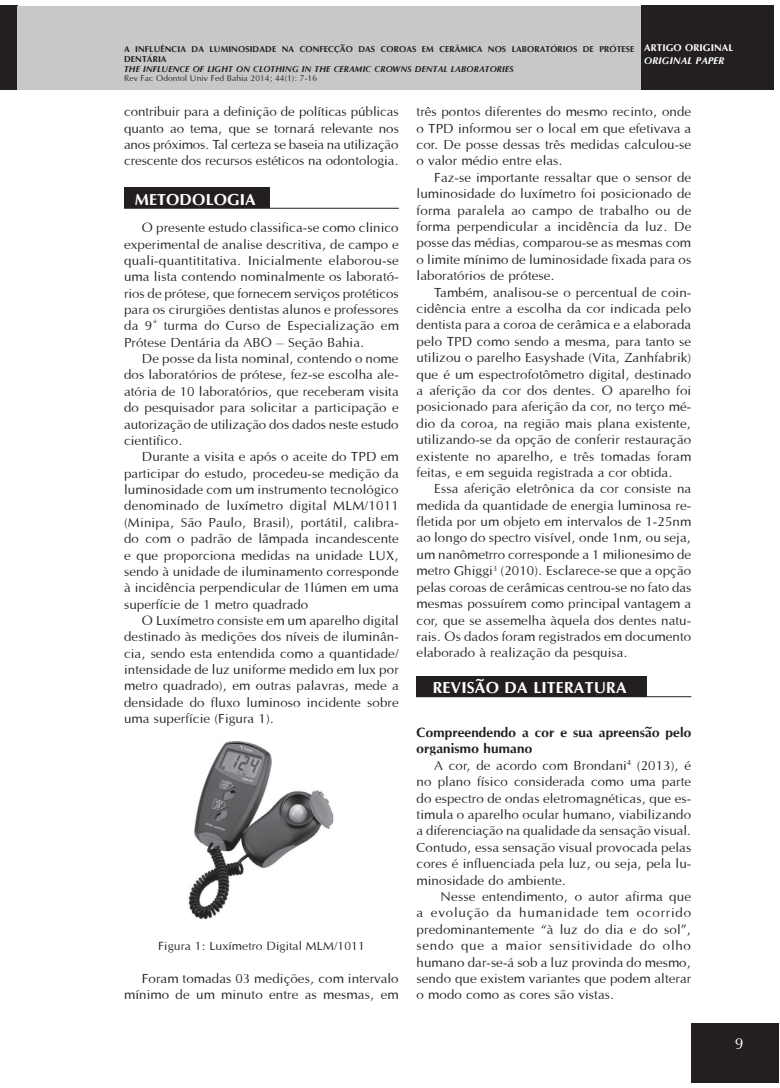
<style>
.page{position:relative;width:780px;height:1088px;background:#fff}
.page>*{position:absolute;margin:0;border:0;box-sizing:border-box;transform-origin:0 0}
.t1{font:700 16.25px "Optane";color:#fff}
.t2{font:16.25px "Optane";color:#fff}
.t3{font:13.75px/16.4px "Optane";color:#231f20;text-align:justify}
.t4{font:700 13.75px/16.4px "Optane";color:#231f20}
.t5{font:12.5px "Optane";color:#231f20}
.t6{font:700 10px "Optane";color:#fff}
.t7{font:italic 700 10px "Optane";color:#fff}
.t8{font:700 8.75px/9.6px "Optane";color:#231f20}
.t9{font:italic 700 8.75px "Optane";color:#231f20}
.t10{font:8.75px "Optane";color:#231f20}
</style>
<div class="page">
<div style="left:0;top:6px;width:18px;height:84px;background:#231f20"></div>
<div style="left:18px;top:6px;width:638px;height:84px;background:#c7c8ca"></div>
<div style="left:641px;top:5px;width:133px;height:85px;background:#231f20"></div>
<div style="left:691px;top:1022px;width:88px;height:60px;background:#231f20"></div>
<hr style="left:124px;top:208px;width:275px;height:1px;background:#231f20">
<div style="left:124px;top:187px;width:145px;height:21px;background:#231f20"></div>
<img style="left:188px;top:741px;width:146px;height:178px">
<hr style="left:416px;top:696px;width:275px;height:1px;background:#231f20">
<div style="left:416px;top:676px;width:231px;height:20px;background:#231f20"></div>
<p class="t8" style="left:124px;top:45px;width:512px">A INFLUÊNCIA DA LUMINOSIDADE NA CONFECÇÃO DAS COROAS EM CERÂMICA NOS LABORATÓRIOS DE PRÓTESE<br>DENTÁRIA</p>
<p class="t9" style="left:124px;top:64px;width:391px">THE INFLUENCE OF LIGHT ON CLOTHING IN THE CERAMIC CROWNS DENTAL LABORATORIES</p>
<p class="t10" style="left:124px;top:73px;width:194px">Rev Fac Odontol Univ Fed Bahia 2014; 44(1): 7-16</p>
<p class="t6" style="left:644px;top:42px;width:91px">ARTIGO ORIGINAL</p>
<p class="t7" style="left:644px;top:54px;width:82px">ORIGINAL PAPER</p>
<p class="t3" style="left:124px;top:103px;width:276px">contribuir para a definição de políticas públicas quanto ao tema, que se tornará relevante nos anos próximos. Tal certeza se baseia na utilização crescente dos recursos estéticos na odontologia.</p>
<p class="t1" style="left:135px;top:190px;width:123px">METODOLOGIA</p>
<p class="t3" style="left:124px;top:219px;width:276px;text-indent:18px">O presente estudo classifica-se como clinico experimental de analise descritiva, de campo e quali-quantititativa. Inicialmente elaborou-se uma lista contendo nominalmente os laborató&shy;rios de prótese, que fornecem serviços protéticos para os cirurgiões dentistas alunos e professores da 9ª turma do Curso de Especialização em Prótese Dentária da ABO – Seção Bahia.</p>
<p class="t3" style="left:124px;top:350px;width:276px;text-indent:18px">De posse da lista nominal, contendo o nome dos laboratórios de prótese, fez-se escolha ale&shy;atória de 10 laboratórios, que receberam visita do pesquisador para solicitar a participação e autorização de utilização dos dados neste estudo cientifico.</p>
<p class="t3" style="left:124px;top:448px;width:276px;text-indent:18px">Durante a visita e após o aceite do TPD em participar do estudo, procedeu-se medição da luminosidade com um instrumento tecnológico denominado de luxímetro digital MLM/1011 (Minipa, São Paulo, Brasil), portátil, calibra&shy;do com o padrão de lâmpada incandescente e que proporciona medidas na unidade LUX, sendo à unidade de iluminamento corresponde à incidência perpendicular de 1lúmen em uma superfície de 1 metro quadrado</p>
<p class="t3" style="left:124px;top:612px;width:276px;text-indent:18px">O Luxímetro consiste em um aparelho digital destinado às medições dos níveis de iluminân&shy;cia, sendo esta entendida como a quantidade/ intensidade de luz uniforme medido em lux por metro quadrado), em outras palavras, mede a densidade do fluxo luminoso incidente sobre uma superfície (Figura 1).</p>
<p class="t5" style="left:158px;top:938px;width:208px">Figura 1: Luxímetro Digital MLM/1011</p>
<p class="t3" style="left:124px;top:970px;width:276px;text-align:right">Foram tomadas 03 medições, com intervalo mínimo de um minuto entre as mesmas, em</p>
<p class="t3" style="left:416px;top:103px;width:276px">três pontos diferentes do mesmo recinto, onde o TPD informou ser o local em que efetivava a cor. De posse dessas três medidas calculou-se o valor médio entre elas.</p>
<p class="t3" style="left:416px;top:169px;width:276px;text-indent:18px">Faz-se importante ressaltar que o sensor de luminosidade do luxímetro foi posicionado de forma paralela ao campo de trabalho ou de forma perpendicular a incidência da luz. De posse das médias, comparou-se as mesmas com o limite mínimo de luminosidade fixada para os laboratórios de prótese.</p>
<p class="t3" style="left:416px;top:284px;width:276px;text-indent:18px">Também, analisou-se o percentual de coin&shy;cidência entre a escolha da cor indicada pelo dentista para a coroa de cerâmica e a elaborada pelo TPD como sendo a mesma, para tanto se utilizou o parelho Easyshade (Vita, Zanhfabrik) que é um espectrofotômetro digital, destinado a aferição da cor dos dentes. O aparelho foi posicionado para aferição da cor, no terço mé&shy;dio da coroa, na região mais plana existente, utilizando-se da opção de conferir restauração existente no aparelho, e três tomadas foram feitas, e em seguida registrada a cor obtida.</p>
<p class="t3" style="left:416px;top:480px;width:276px;text-indent:18px">Essa aferição eletrônica da cor consiste na medida da quantidade de energia luminosa re&shy;fletida por um objeto em intervalos de 1-25nm ao longo do spectro visível, onde 1nm, ou seja, um nanômetrro corresponde a 1 milionesimo de metro Ghiggi<sup>3</sup> (2010). Esclarece-se que a opção pelas coroas de cerâmicas centrou-se no fato das mesmas possuírem como principal vantagem a cor, que se assemelha àquela dos dentes natu&shy;rais. Os dados foram registrados em documento elaborado à realização da pesquisa.</p>
<p class="t1" style="left:432px;top:678px;width:196px">REVISÃO DA LITERATURA</p>
<p class="t4" style="left:416px;top:724px;width:276px">Compreendendo a cor e sua apreensão pelo organismo humano</p>
<p class="t3" style="left:416px;top:757px;width:276px;text-indent:18px">A cor, de acordo com Brondani<sup>4</sup> (2013), é no plano físico considerada como uma parte do espectro de ondas eletromagnéticas, que es&shy;timula o aparelho ocular humano, viabilizando a diferenciação na qualidade da sensação visual.<br>Contudo, essa sensação visual provocada pelas cores é influenciada pela luz, ou seja, pela lu&shy;minosidade do ambiente.</p>
<p class="t3" style="left:416px;top:888px;width:276px;text-indent:24px">Nesse entendimento, o autor afirma que a evolução da humanidade tem ocorrido predominantemente “à luz do dia e do sol”, sendo que a maior sensitividade do olho humano dar-se-á sob a luz provinda do mesmo, sendo que existem variantes que podem alterar o modo como as cores são vistas.</p>
<p class="t2" style="left:735px;top:1034px;width:10px">9</p>
</div>
